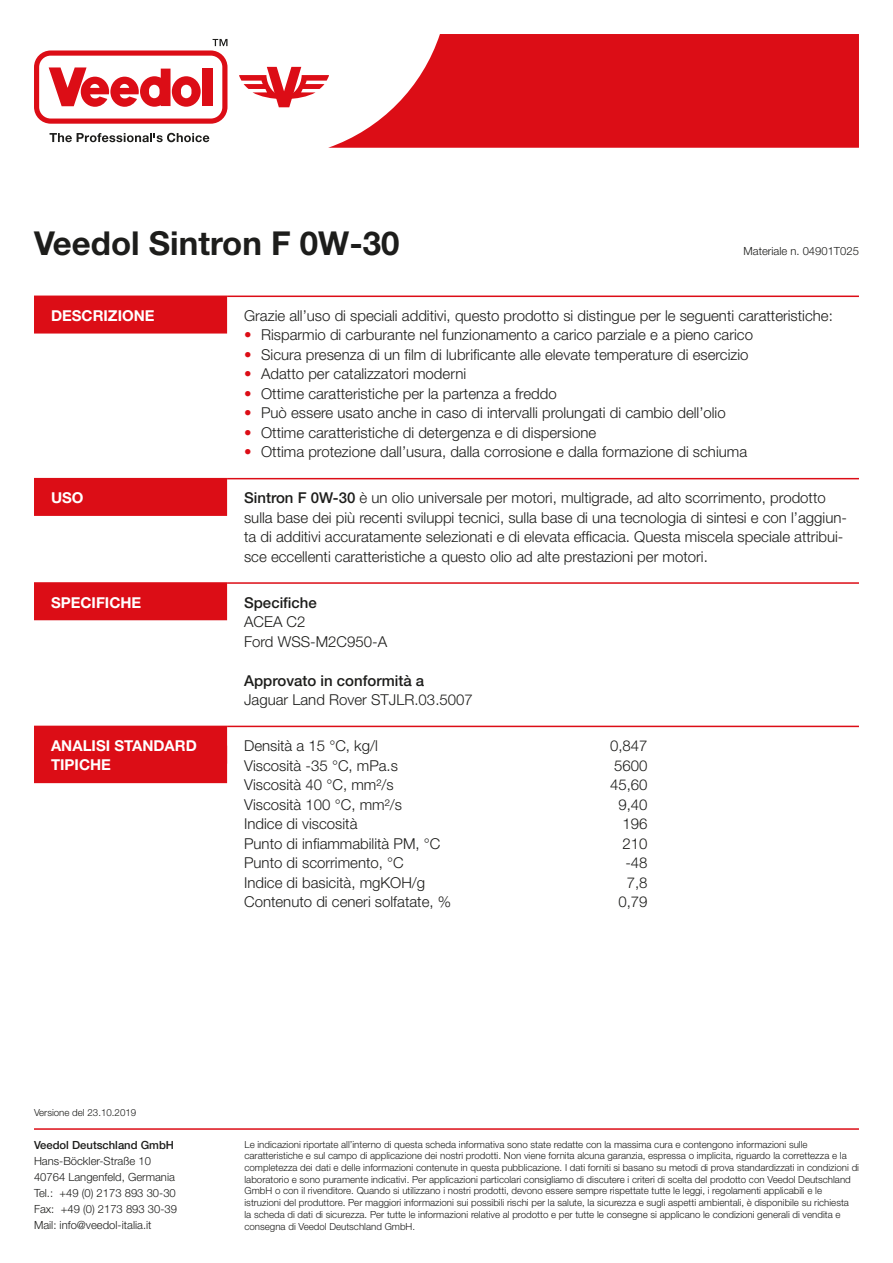
<style>
.page{position:relative;width:893px;height:1263px;background:#fff}
.page>*{position:absolute;margin:0;border:0;box-sizing:border-box;transform-origin:0 0}
.t1{font:700 33px "Helvetica Neue";color:#1d1d1b}
.t2{font:300 15px/19.5px "Helvetica Neue";color:#1d1d1b}
.t3{font:700 15px/19.5px "Helvetica Neue";color:#fff}
.t4{font:500 15px "Helvetica Neue";color:#1d1d1b}
.t5{font:300 11.25px/16px "Helvetica Neue";color:#1d1d1b}
.t6{font:500 11.25px "Helvetica Neue";color:#1d1d1b}
.t7{font:300 9.75px/11.7px "Helvetica Neue";color:#1d1d1b}
.s1{color:#dc0d16}
.s2{font-weight:500}
</style>
<div class="page">
<svg style="left:239px;top:67px;width:89px;height:40px"></svg>
<svg style="left:34px;top:39px;width:193px;height:85px"></svg>
<svg style="left:50px;top:133px;width:159px;height:9px"></svg>
<svg style="left:328px;top:34px;width:531px;height:114px;background:#e02f37"></svg>
<hr style="left:34px;top:1128px;width:825px;height:2px;background:#dc0d16">
<hr style="left:227px;top:478px;width:632px;height:1px;background:#dc0d16">
<hr style="left:34px;top:582px;width:193px;height:2px;background:#dc0d16">
<hr style="left:227px;top:582px;width:632px;height:2px;background:#dc0d16">
<hr style="left:227px;top:726px;width:632px;height:1px;background:#dc0d16">
<hr style="left:227px;top:296px;width:632px;height:1px;background:#dc0d16">
<div style="left:34px;top:296px;width:193px;height:38px;background:#dc0d16"></div>
<div style="left:34px;top:478px;width:193px;height:38px;background:#dc0d16"></div>
<div style="left:34px;top:583px;width:193px;height:37px;background:#dc0d16"></div>
<div style="left:34px;top:726px;width:193px;height:38px;background:#dc0d16"></div>
<div style="left:34px;top:746px;width:193px;height:37px;background:#dc0d16"></div>
<h1 class="t1" style="left:34px;top:223px;width:367px">VEEDOL SINTRON F 0W-30</h1>
<p class="t5" style="left:743px;top:243px;width:117px">Materiale n. 04901T025</p>
<p class="t3" style="left:51px;top:305px;width:105px">DESCRIZIONE</p>
<p class="t2" style="left:244px;top:305px;width:590px">Grazie all’uso di speciali additivi, questo prodotto si distingue per le seguenti caratteristiche:</p>
<p class="t2" style="left:244px;top:325px;width:510px"><span class="s1">•</span> Risparmio di carburante nel funzionamento a carico parziale e a pieno carico</p>
<p class="t2" style="left:244px;top:344px;width:506px"><span class="s1">•</span> Sicura presenza di un film di lubrificante alle elevate temperature di esercizio</p>
<p class="t2" style="left:244px;top:364px;width:224px"><span class="s1">•</span> Adatto per catalizzatori moderni</p>
<p class="t2" style="left:244px;top:383px;width:314px"><span class="s1">•</span> Ottime caratteristiche per la partenza a freddo</p>
<p class="t2" style="left:244px;top:403px;width:483px"><span class="s1">•</span> Può essere usato anche in caso di intervalli prolungati di cambio dell’olio</p>
<p class="t2" style="left:244px;top:422px;width:354px"><span class="s1">•</span> Ottime caratteristiche di detergenza e di dispersione</p>
<p class="t2" style="left:244px;top:442px;width:504px"><span class="s1">•</span> Ottima protezione dall’usura, dalla corrosione e dalla formazione di schiuma</p>
<p class="t3" style="left:51px;top:488px;width:34px">USO</p>
<p class="t2" style="left:244px;top:488px;width:604px"><span class="s2">Sintron F 0W-30</span> è un olio universale per motori, multigrade, ad alto scorrimento, prodotto sulla base dei più recenti sviluppi tecnici, sulla base di una tecnologia di sintesi e con l’aggiun&shy;ta di additivi accuratamente selezionati e di elevata efficacia. Questa miscela speciale attribui&shy;sce eccellenti caratteristiche a questo olio ad alte prestazioni per motori.</p>
<p class="t3" style="left:51px;top:592px;width:92px">SPECIFICHE</p>
<p class="t4" style="left:244px;top:593px;width:74px">Specifiche</p>
<p class="t2" style="left:244px;top:612px;width:145px">ACEA C2<br>Ford WSS-M2C950-A</p>
<p class="t4" style="left:244px;top:671px;width:182px">Approvato in conformità a</p>
<p class="t2" style="left:244px;top:690px;width:230px">Jaguar Land Rover STJLR.03.5007</p>
<p class="t3" style="left:51px;top:735px;width:145px">ANALISI STANDARD<br>TIPICHE</p>
<p class="t2" style="left:244px;top:735px;width:135px">Densità a 15 °C, kg/l</p>
<p class="t2" style="left:610px;top:735px;width:39px">0,847</p>
<p class="t2" style="left:244px;top:755px;width:155px">Viscosità -35 °C, mPa.s</p>
<p class="t2" style="left:614px;top:755px;width:35px">5600</p>
<p class="t2" style="left:244px;top:774px;width:151px">Viscosità 40 °C, mm²/s</p>
<p class="t2" style="left:610px;top:774px;width:39px">45,60</p>
<p class="t2" style="left:244px;top:794px;width:159px">Viscosità 100 °C, mm²/s</p>
<p class="t2" style="left:618px;top:794px;width:31px">9,40</p>
<p class="t2" style="left:244px;top:813px;width:115px">Indice di viscosità</p>
<p class="t2" style="left:623px;top:813px;width:27px">196</p>
<p class="t2" style="left:244px;top:833px;width:198px">Punto di infiammabilità PM, °C</p>
<p class="t2" style="left:623px;top:833px;width:27px">210</p>
<p class="t2" style="left:244px;top:852px;width:161px">Punto di scorrimento, °C</p>
<p class="t2" style="left:625px;top:852px;width:24px">-48</p>
<p class="t2" style="left:244px;top:872px;width:183px">Indice di basicità, mgKOH/g</p>
<p class="t2" style="left:627px;top:872px;width:22px">7,8</p>
<p class="t2" style="left:244px;top:891px;width:209px">Contenuto di ceneri solfatate, %</p>
<p class="t2" style="left:618px;top:891px;width:31px">0,79</p>
<p class="t7" style="left:34px;top:1106px;width:104px">Versione del 23.10.2019</p>
<p class="t6" style="left:34px;top:1138px;width:142px">Veedol Deutschland GmbH</p>
<p class="t5" style="left:34px;top:1152px;width:145px">Hans-Böckler-Straße 10<br>40764 Langenfeld, Germania<br>Tel.: +49 (0) 2173 893 30-30<br>Fax: +49 (0) 2173 893 30-39<br>Mail: info@veedol-italia.it</p>
<p class="t7" style="left:244px;top:1138px;width:616px">Le indicazioni riportate all’interno di questa scheda informativa sono state redatte con la massima cura e contengono informazioni sulle caratteristiche e sul campo di applicazione dei nostri prodotti. Non viene fornita alcuna garanzia, espressa o implicita, riguardo la correttezza e la completezza dei dati e delle informazioni contenute in questa pubblicazione. I dati forniti si basano su metodi di prova standardizzati in condizioni di laboratorio e sono puramente indicativi. Per applicazioni particolari consigliamo di discutere i criteri di scelta del prodotto con Veedol Deutschland GmbH o con il rivenditore. Quando si utilizzano i nostri prodotti, devono essere sempre rispettate tutte le leggi, i regolamenti applicabili e le istruzioni del produttore. Per maggiori informazioni sui possibili rischi per la salute, la sicurezza e sugli aspetti ambientali, è disponibile su richiesta<br>la scheda di dati di sicurezza. Per tutte le informazioni relative al prodotto e per tutte le consegne si applicano le condizioni generali di vendita e consegna di Veedol Deutschland GmbH.</p>
</div>
